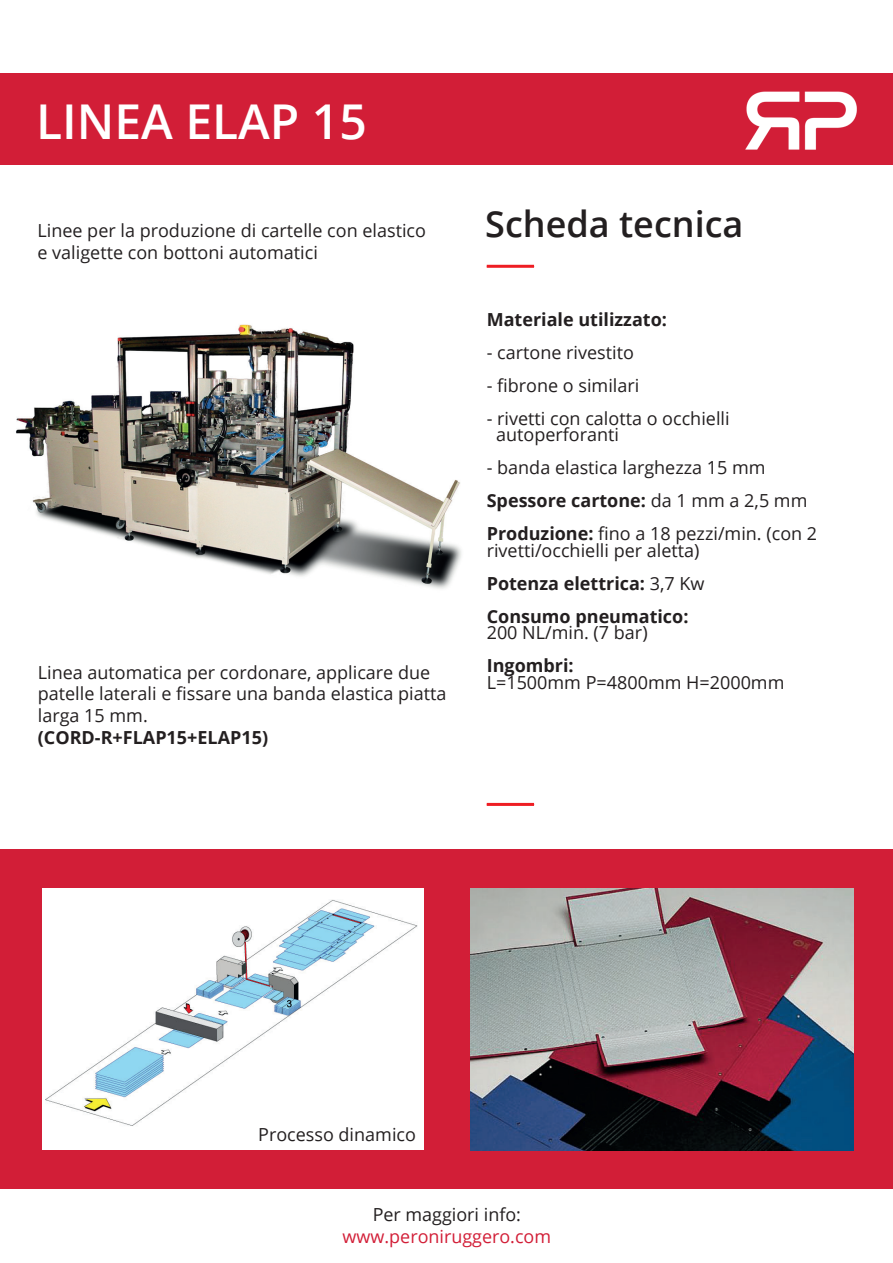
<style>
.page{position:relative;width:893px;height:1263px;background:#fff}
.page>*{position:absolute;margin:0;border:0;box-sizing:border-box;transform-origin:0 0}
.t1{font:600 48px "Open Sans";color:#fff}
.t2{font:600 36px "Open Sans";color:#231f20}
.t3{font:18px/21.6px "Open Sans";color:#231f20}
.t4{font:700 18px/33px "Open Sans";color:#231f20}
.t5{font:18px "Open Sans";color:#d21e37}
.s1{font-weight:700}
.s2{font-weight:400}
</style>
<div class="page">
<div style="left:0;top:74px;width:893px;height:91px;background:#d21e37"></div>
<div style="left:0;top:849px;width:893px;height:339px;background:#d21e37"></div>
<hr style="left:487px;top:265px;width:47px;height:3px;background:#ee1d23">
<hr style="left:487px;top:803px;width:47px;height:3px;background:#ee1d23">
<div style="left:43px;top:889px;width:378px;height:258px;background:#fff"></div>
<svg style="left:421px;top:1036px;width:2px;height:67px"></svg>
<img style="left:16px;top:324px;width:446px;height:265px">
<img style="left:470px;top:889px;width:384px;height:261px">
<img style="left:46px;top:899px;width:371px;height:227px">
<div style="left:178px;top:1101px;width:212px;height:31px;background:#fff"></div>
<img style="left:745px;top:91px;width:112px;height:59px">
<h1 class="t1" style="left:36px;top:88px;width:332px">LINEA ELAP 15</h1>
<p class="t3" style="left:38px;top:219px;width:390px">Linee per la produzione di cartelle con elastico e valigette con bottoni automatici</p>
<p class="t3" style="left:38px;top:661px;width:410px">Linea automatica per cordonare, applicare due patelle laterali e fissare una banda elastica piatta larga 15 mm.</p>
<p class="t4" style="left:38px;top:720px;width:232px">(CORD-R+FLAP15+ELAP15)</p>
<h2 class="t2" style="left:485px;top:199px;width:260px">Scheda tecnica</h2>
<p class="t4" style="left:487px;top:302px;width:182px">Materiale utilizzato:</p>
<p class="t3" style="left:487px;top:341px;width:149px">- cartone rivestito</p>
<p class="t3" style="left:487px;top:374px;width:154px">- fibrone o similari</p>
<p class="t3" style="left:496px;top:409px;width:235px;line-height:16.5px;text-indent:-9px">- rivetti con calotta o occhielli autoperforanti</p>
<p class="t3" style="left:487px;top:451px;width:332px;line-height:33px">- banda elastica larghezza 15 mm<br><span class="s1">Spessore cartone:</span> da 1 mm a 2,5 mm<br><span class="s1">Produzione:</span> fino a 18 pezzi/min. (con 2</p>
<p class="t4" style="left:487px;top:533px;width:219px"><span class="s2">rivetti/occhielli per aletta)<br></span>Potenza elettrica: <span class="s2">3,7 Kw<br></span>Consumo pneumatico:</p>
<p class="t3" style="left:487px;top:621px;width:162px">200 NL/min. (7 bar)</p>
<p class="t4" style="left:487px;top:649px;width:88px">Ingombri:</p>
<p class="t3" style="left:487px;top:671px;width:299px">L=1500mm P=4800mm H=2000mm</p>
<p class="t3" style="left:258px;top:1123px;width:159px">Processo dinamico</p>
<p class="t3" style="left:373px;top:1203px;width:150px">Per maggiori info:</p>
<p class="t5" style="left:343px;top:1224px;width:210px">www.peroniruggero.com</p>
</div>
